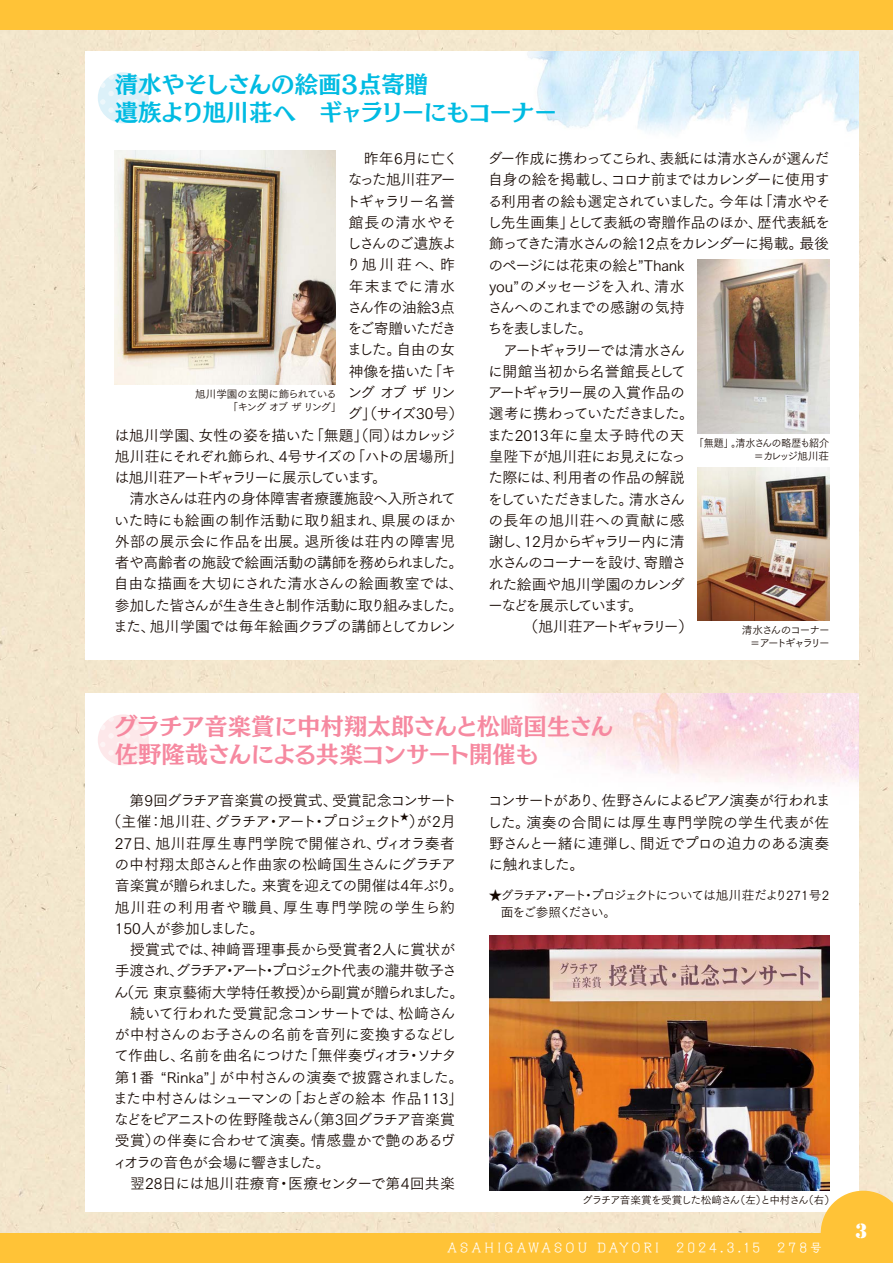
<style>
.page{position:relative;width:893px;height:1263px;background:#fff}
.page>*{position:absolute;margin:0;border:0;box-sizing:border-box;transform-origin:0 0}
.t1{font:23.4px/27.6px "Mode Min A Large Pro B";letter-spacing:-.02em;color:#f689a0}
.t2{font:23.4px/27.6px "Mode Min A Large Pro B";letter-spacing:-.03em;color:#00bbe2}
.t3{font:19.2px "Stencil Std";color:#fff}
.t4{font:14.85px/21.3px "Tsuku Go Pro R";letter-spacing:-.035em;color:#140700}
.t5{font:14.85px/21.3px "Tsuku Go Pro R";letter-spacing:-.065em;color:#140700}
.t6{font:14.85px "Tsuku Go Pro R";letter-spacing:-.115em;color:#140700}
.t7{font:14.85px "Tsuku Go Pro R";letter-spacing:-.085em;color:#140700}
.t8{font:14.85px "Tsuku Go Pro R";letter-spacing:-.14em;color:#140700}
.t9{font:14.85px "Tsuku Go Pro R";letter-spacing:.015em;color:#140700}
.t10{font:14.85px "Tsuku Go Pro R";letter-spacing:-.01em;color:#140700}
.t11{font:14.85px "Tsuku Go Pro R";letter-spacing:-.095em;color:#140700}
.t12{font:14.85px "Tsuku Go Pro R";letter-spacing:-.1em;color:#140700}
.t13{font:14.85px "Tsuku Go Pro R";letter-spacing:-.075em;color:#140700}
.t14{font:14.85px "Tsuku Go Pro R";letter-spacing:-.06em;color:#140700}
.t15{font:14.85px "Tsuku Go Pro R";letter-spacing:-.015em;color:#140700}
.t16{font:14.85px "Tsuku Go Pro R";letter-spacing:-.16em;color:#140700}
.t17{font:14.85px "Tsuku Go Pro R";color:#140700}
.t18{font:14.85px "Tsuku Go Pro R";letter-spacing:-.19em;color:#140700}
.t19{font:14.85px "Tsuku Go Pro R";letter-spacing:-.15em;color:#140700}
.t20{font:14.85px "Tsuku Go Pro R";letter-spacing:-.11em;color:#140700}
.t21{font:14.85px "Tsuku Go Pro R";letter-spacing:.045em;color:#140700}
.t22{font:14.85px "Tsuku Go Pro R";letter-spacing:.035em;color:#140700}
.t23{font:12.75px/17px "Tsuku Go Pro R";letter-spacing:-.09em;color:#140700}
.t24{font:11.7px "New Cinema A Std D";letter-spacing:.275em;color:#fff}
.t25{font:10.65px/12.8px "Tsuku Go Pro R";letter-spacing:-.1em;color:#140700}
.t26{font:10.65px/12.8px "Tsuku Go Pro R";letter-spacing:-.055em;color:#140700;text-align:right;scale:.95 1}
.t27{font:10.65px/12.8px "Tsuku Go Pro R";letter-spacing:-.13em;color:#140700;text-align:right}
.t28{font:8.7px "Tsuku Go Pro R";color:#140700}
</style>
<div class="page">
<div style="left:0;top:30px;width:893px;height:1203px;background:#f3e6cc"></div>
<div style="left:85px;top:51px;width:774px;height:608px;background:#fff"></div>
<div style="left:85px;top:693px;width:774px;height:519px;background:#fff"></div>
<img style="left:527px;top:51px;width:332px;height:83px">
<img style="left:537px;top:693px;width:322px;height:91px">
<img style="left:98px;top:714px;width:51px;height:51px">
<img style="left:98px;top:72px;width:51px;height:51px">
<img style="left:697px;top:468px;width:132px;height:153px">
<img style="left:115px;top:151px;width:221px;height:234px">
<img style="left:697px;top:259px;width:132px;height:175px">
<img style="left:489px;top:935px;width:340px;height:256px">
<div style="left:0;top:1233px;width:893px;height:30px;background:#ffc337"></div>
<svg style="left:821px;top:1191px;width:72px;height:42px"></svg>
<div style="left:0;top:0;width:893px;height:30px;background:#ffc337"></div>
<h1 class="t2" style="left:115px;top:68px;width:444px">清水やそしさんの絵画3点寄贈<br>遺族より旭川荘へ　ギャラリーにもコーナー</h1>
<p class="t10" style="left:349px;top:146px;width:111px">　昨年6月に亡く</p>
<p class="t11" style="left:348px;top:167px;width:109px">なった旭川荘アー</p>
<p class="t8" style="left:346px;top:189px;width:111px">トギャラリー名誉</p>
<p class="t21" style="left:349px;top:210px;width:109px">館長の清水やそ</p>
<p class="t20" style="left:347px;top:231px;width:111px">しさんのご遺族よ</p>
<p class="t4" style="left:346px;top:253px;width:110px">り旭川荘へ、昨</p>
<p class="t22" style="left:349px;top:274px;width:108px">年末までに清水</p>
<p class="t4" style="left:347px;top:295px;width:109px">さん作の油絵3点</p>
<p class="t11" style="left:348px;top:316px;width:110px">をご寄贈いただき</p>
<p class="t4" style="left:347px;top:338px;width:109px">ました。自由の女</p>
<p class="t4" style="left:349px;top:359px;width:109px">神像を描いた「キ</p>
<p class="t4" style="left:347px;top:380px;width:110px">ング オブ ザ リン</p>
<p class="t4" style="left:347px;top:401px;width:117px">グ」（サイズ30号）</p>
<p class="t4" style="left:114px;top:423px;width:343px">は旭川学園、女性の姿を描いた「無題」（同）はカレッジ</p>
<p class="t4" style="left:115px;top:444px;width:350px">旭川荘にそれぞれ飾られ、4号サイズの「ハトの居場所」</p>
<p class="t8" style="left:114px;top:465px;width:274px">は旭川荘アートギャラリーに展示しています。</p>
<p class="t10" style="left:115px;top:486px;width:343px">　清水さんは荘内の身体障害者療護施設へ入所されて</p>
<p class="t4" style="left:114px;top:508px;width:342px">いた時にも絵画の制作活動に取り組まれ、県展のほか</p>
<p class="t9" style="left:115px;top:529px;width:342px">外部の展示会に作品を出展。退所後は荘内の障害児</p>
<p class="t4" style="left:115px;top:550px;width:350px">者や高齢者の施設で絵画活動の講師を務められました。</p>
<p class="t15" style="left:114px;top:572px;width:351px">自由な描画を大切にされた清水さんの絵画教室では、</p>
<p class="t6" style="left:115px;top:593px;width:350px">参加した皆さんが生き生きと制作活動に取り組みました。</p>
<p class="t4" style="left:113px;top:614px;width:344px">また、旭川学園では毎年絵画クラブの講師としてカレン</p>
<p class="t4" style="left:488px;top:146px;width:343px">ダー作成に携わってこられ、表紙には清水さんが選んだ</p>
<p class="t14" style="left:488px;top:168px;width:343px">自身の絵を掲載し、コロナ前まではカレンダーに使用す</p>
<p class="t7" style="left:488px;top:189px;width:344px">る利用者の絵も選定されていました。今年は「清水やそ</p>
<p class="t4" style="left:487px;top:210px;width:344px">し先生画集」として表紙の寄贈作品のほか、歴代表紙を</p>
<p class="t13" style="left:489px;top:231px;width:342px">飾ってきた清水さんの絵12点をカレンダーに掲載。最後</p>
<p class="t4" style="left:489px;top:253px;width:198px">のページには花束の絵と”Thank</p>
<p class="t4" style="left:489px;top:274px;width:197px">you”のメッセージを入れ、清水</p>
<p class="t4" style="left:488px;top:295px;width:198px">さんへのこれまでの感謝の気持</p>
<p class="t8" style="left:487px;top:316px;width:107px">ちを表しました。</p>
<p class="t16" style="left:489px;top:338px;width:198px">　アートギャラリーでは清水さん</p>
<p class="t4" style="left:488px;top:359px;width:199px">に開館当初から名誉館長として</p>
<p class="t11" style="left:488px;top:380px;width:199px">アートギャラリー展の入賞作品の</p>
<p class="t7" style="left:489px;top:402px;width:206px">選考に携わっていただきました。</p>
<p class="t17" style="left:487px;top:423px;width:199px">また2013年に皇太子時代の天</p>
<p class="t4" style="left:489px;top:444px;width:199px">皇陛下が旭川荘にお見えになっ</p>
<p class="t4" style="left:488px;top:465px;width:198px">た際には、利用者の作品の解説</p>
<p class="t12" style="left:488px;top:487px;width:199px">をしていただきました。清水さん</p>
<p class="t9" style="left:488px;top:508px;width:198px">の長年の旭川荘への貢献に感</p>
<p class="t6" style="left:489px;top:529px;width:197px">謝し、12月からギャラリー内に清</p>
<p class="t12" style="left:489px;top:550px;width:199px">水さんのコーナーを設け、寄贈さ</p>
<p class="t4" style="left:488px;top:572px;width:198px">れた絵画や旭川学園のカレンダ</p>
<p class="t19" style="left:488px;top:593px;width:156px">ーなどを展示しています。</p>
<p class="t18" style="left:524px;top:614px;width:171px">（旭川荘アートギャラリー）</p>
<p class="t25" style="left:227px;top:387px;width:116px;text-indent:-32px">旭川学園の玄関に飾られている「キング オブ ザ リング」</p>
<p class="t26" style="left:694px;top:436px;width:144px">「無題」。清水さんの略歴も紹介＝カレッジ旭川荘</p>
<p class="t27" style="left:742px;top:623px;width:89px">清水さんのコーナー＝アートギャラリー</p>
<h1 class="t1" style="left:115px;top:711px;width:500px">グラチア音楽賞に中村翔太郎さんと松﨑国生さん佐野隆哉さんによる共楽コンサート開催も</h1>
<p class="t5" style="left:106px;top:788px;width:352px;text-indent:8px">　第9回グラチア音楽賞の授賞式、受賞記念コンサート（主催：旭川荘、グラチア・アート・プロジェクト</p>
<p class="t4" style="left:487px;top:788px;width:345px;text-align:justify">コンサートがあり、佐野さんによるピアノ演奏が行われました。演奏の合間には厚生専門学院の学生代表が佐野さんと一緒に連弾し、間近でプロの迫力のある演奏に触れました。</p>
<p class="t23" style="left:501px;top:885px;width:330px;text-indent:-12px">★グラチア・アート・プロジェクトについては旭川荘だより271号2面をご参照ください。</p>
<p class="t28" style="left:400px;top:810px;width:10px">★</p>
<p class="t4" style="left:113px;top:810px;width:353px;text-indent:296px">）が2月<br>27日、旭川荘厚生専門学院で開催され、ヴィオラ奏者の中村翔太郎さんと作曲家の松﨑国生さんにグラチア音楽賞が贈られました。来賓を迎えての開催は4年ぶり。旭川荘の利用者や職員、厚生専門学院の学生ら約<br>150人が参加しました。<br>　授賞式では、神﨑晋理事長から受賞者2人に賞状が手渡され、グラチア・アート・プロジェクト代表の瀧井敬子さん（元 東京藝術大学特任教授）から副賞が贈られました。　続いて行われた受賞記念コンサートでは、松﨑さんが中村さんのお子さんの名前を音列に変換するなどして作曲し、名前を曲名につけた「無伴奏ヴィオラ・ソナタ第1番 “Rinka”」が中村さんの演奏で披露されました。また中村さんはシューマンの「おとぎの絵本 作品113」などをピアニストの佐野隆哉さん（第3回グラチア音楽賞受賞）の伴奏に合わせて演奏。情感豊かで艶のあるヴィオラの音色が会場に響きました。<br>　翌28日には旭川荘療育・医療センターで第4回共楽</p>
<p class="t25" style="left:582px;top:1193px;width:255px">グラチア音楽賞を受賞した松﨑さん（左）と中村さん（右）</p>
<p class="t24" style="left:447px;top:1239px;width:213px">ASAHIGAWASOU DAYORI</p>
<p class="t24" style="left:676px;top:1239px;width:85px">2024.3.15</p>
<p class="t24" style="left:777px;top:1239px;width:46px">278号</p>
<p class="t3" style="left:855px;top:1219px;width:14px">3</p>
</div>
